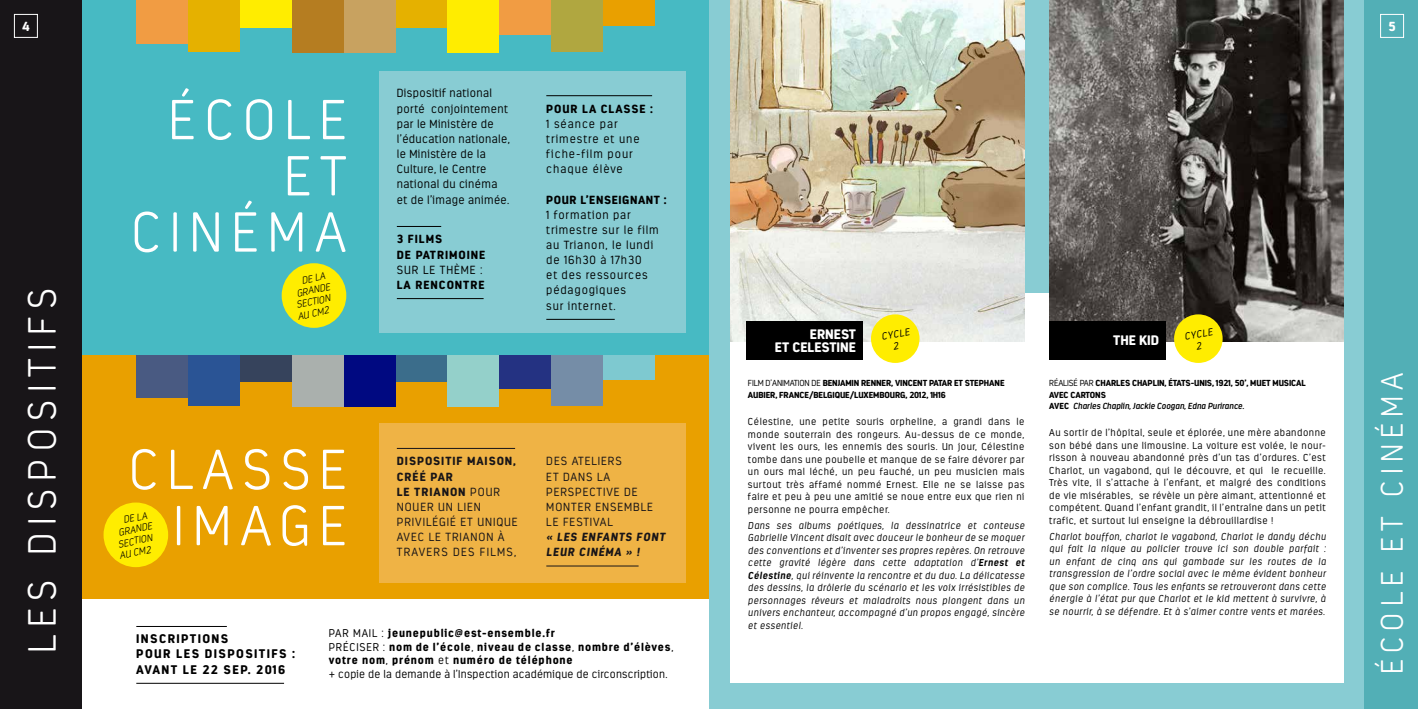
<style>
.page{position:relative;width:1418px;height:709px;background:#fff}
.page>*{position:absolute;margin:0;border:0;box-sizing:border-box;transform-origin:0 0}
.t1{font:200 56.12px/56.1px "Estandar Rounded";letter-spacing:.16em;color:#fff;text-align:right}
.t2{font:200 39.38px "Estandar Rounded";letter-spacing:.2em;color:#fff}
.t3{font:200 30.88px "Estandar Rounded";letter-spacing:.2em;color:#fff}
.t4{font:900 13.75px/13.8px "Estandar Rounded";color:#fff;text-align:right}
.t5{font:900 13.12px "Estandar Rounded";color:#fff}
.t6{font:900 12.5px/15.1px "Estandar Rounded";letter-spacing:.11em;color:#000}
.t7{font:300 11.75px/15.1px "Estandar Rounded";letter-spacing:.08em;color:#181518}
.t8{font:300 11.75px/15.1px "Estandar Rounded";letter-spacing:.03em;color:#000}
.t9{font:300 11.75px/15.1px "Estandar Rounded";letter-spacing:.06em;color:#000}
.t10{font:300 11.75px/15.1px "Estandar Rounded";letter-spacing:.08em;color:#000}
.t11{font:900 11.75px/15.1px "Estandar Rounded";letter-spacing:.08em;color:#000}
.t12{font:italic 900 11.75px/15.1px "Estandar Rounded";letter-spacing:.08em;color:#181518}
.t13{font:900 11.75px "Estandar Rounded";letter-spacing:.05em;color:#000}
.t14{font:900 11.25px/13.8px "Estandar Rounded";letter-spacing:.075em;color:#000}
.t15{font:italic 300 10px/12.5px "Estandar Rounded";letter-spacing:.05em;color:#000;text-align:justify}
.t16{font:300 10px/12.5px "Estandar Rounded";letter-spacing:.05em;color:#000;text-align:justify}
.t17{font:italic 300 10px/11.2px "Estandar Rounded";color:#000;text-align:center}
.t18{font:italic 200 9.88px "Estandar Rounded";color:#000}
.t19{font:900 8.75px/11.2px "Estandar Rounded";letter-spacing:-.01em;color:#000}
.s1{font-weight:900}
.s2{font-weight:300}
.s3{font-weight:700}
.s4{font-weight:600;font-style:italic}
</style>
<div class="page">
<div style="left:66px;top:354px;width:643px;height:255px;background:#e9a000"></div>
<div style="left:240px;top:330px;width:51px;height:52px;background:#36435c"></div>
<div style="left:395px;top:330px;width:52px;height:52px;background:#3b6d8b"></div>
<div style="left:291px;top:355px;width:52px;height:52px;background:#aab0ad"></div>
<div style="left:188px;top:354px;width:52px;height:52px;background:#2a5495"></div>
<div style="left:136px;top:345px;width:52px;height:52px;background:#495a82"></div>
<div style="left:551px;top:354px;width:52px;height:52px;background:#758da7"></div>
<div style="left:603px;top:328px;width:52px;height:52px;background:#7ec9d0"></div>
<div style="left:447px;top:355px;width:52px;height:52px;background:#94d0ca"></div>
<div style="left:343px;top:355px;width:52px;height:52px;background:#000981"></div>
<div style="left:499px;top:337px;width:52px;height:52px;background:#243282"></div>
<div style="left:1px;top:600px;width:708px;height:109px;background:#fff"></div>
<div style="left:709px;top:0;width:708px;height:709px;background:#88ccd3"></div>
<div style="left:41px;top:0;width:668px;height:354px;background:#47bac3"></div>
<div style="left:379px;top:71px;width:306px;height:262px;background:#88ccd3"></div>
<hr style="left:397px;top:226px;width:44px;height:1px;background:#000">
<hr style="left:397px;top:298px;width:86px;height:1px;background:#000">
<hr style="left:546px;top:95px;width:106px;height:1px;background:#000">
<hr style="left:546px;top:319px;width:68px;height:1px;background:#000">
<div style="left:103px;top:502px;width:65px;height:65px;background:#ffed00;border-radius:50%"></div>
<div style="left:1364px;top:0;width:53px;height:709px;background:#52afb6"></div>
<div style="left:730px;top:293px;width:613px;height:390px;background:#fff"></div>
<img style="left:730px;top:0;width:294px;height:341px">
<img style="left:1049px;top:0;width:294px;height:341px">
<div style="left:746px;top:321px;width:117px;height:39px;background:#000"></div>
<hr style="left:136px;top:626px;width:91px;height:1px;background:#000">
<hr style="left:136px;top:683px;width:148px;height:1px;background:#000">
<div style="left:871px;top:314px;width:48px;height:49px;background:#ffed00;border-radius:50%"></div>
<div style="left:1049px;top:321px;width:117px;height:39px;background:#000"></div>
<div style="left:1174px;top:314px;width:48px;height:49px;background:#ffed00;border-radius:50%"></div>
<div style="left:1380px;top:14px;width:23px;height:24px;border:1px solid #fff"></div>
<div style="left:0;top:0;width:82px;height:709px;background:#181518"></div>
<div style="left:14px;top:14px;width:24px;height:24px;border:1px solid #fff"></div>
<div style="left:240px;top:0;width:51px;height:27px;background:#ffed00"></div>
<div style="left:395px;top:0;width:52px;height:27px;background:#e5b100"></div>
<div style="left:291px;top:0;width:52px;height:52px;background:#b57d21"></div>
<div style="left:188px;top:0;width:52px;height:52px;background:#e5b100"></div>
<div style="left:136px;top:0;width:52px;height:43px;background:#f19c43"></div>
<div style="left:551px;top:0;width:52px;height:52px;background:#b0a740"></div>
<div style="left:603px;top:0;width:52px;height:25px;background:#e9a000"></div>
<div style="left:447px;top:0;width:52px;height:52px;background:#ffed00"></div>
<div style="left:343px;top:0;width:52px;height:52px;background:#c8a260"></div>
<div style="left:499px;top:0;width:52px;height:34px;background:#f19c43"></div>
<div style="left:379px;top:423px;width:306px;height:160px;background:#efb345"></div>
<hr style="left:397px;top:448px;width:118px;height:1px;background:#181518">
<hr style="left:546px;top:566px;width:92px;height:1px;background:#181518">
<div style="left:282px;top:263px;width:64px;height:65px;background:#ffed00;border-radius:50%"></div>
<h3 class="t5" style="left:22px;top:18px;width:9px">4</h3>
<h2 class="t2" style="left:20px;top:653px;width:366px;rotate:-90deg">LES DISPOSITIFS</h2>
<h1 class="t1" style="left:131px;top:92px;width:216px">ÉCOLE<br>ET<br>CINÉMA</h1>
<p class="t18" style="left:300px;top:275px;width:25px;rotate:-12deg">DE LA</p>
<p class="t18" style="left:295px;top:288px;width:36px;rotate:-12deg">GRANDE</p>
<p class="t18" style="left:295px;top:299px;width:36px;rotate:-12deg">SECTION</p>
<p class="t18" style="left:296px;top:311px;width:33px;rotate:-12deg">AU CM2</p>
<p class="t8" style="left:397px;top:86px;width:115px">Dispositif national porté conjointement par le Ministère de l’éducation nationale, le Ministère de la<br>Culture, le Centre national du cinéma et de l’image animée.</p>
<p class="t11" style="left:397px;top:232px;width:90px">3 FILMS<br>DE PATRIMOINE</p>
<p class="t10" style="left:397px;top:262px;width:87px">SUR LE THÈME :</p>
<p class="t11" style="left:397px;top:277px;width:89px">LA RENCONTRE</p>
<p class="t11" style="left:546px;top:101px;width:108px">POUR LA CLASSE :</p>
<p class="t10" style="left:546px;top:116px;width:95px">1 séance par trimestre et une fiche-film pour chaque élève</p>
<p class="t13" style="left:546px;top:192px;width:122px">POUR L’ENSEIGNANT :</p>
<p class="t9" style="left:546px;top:207px;width:114px">1 formation par trimestre sur le film au Trianon, le lundi de 16h30 à 17h30<br>et des ressources pédagogiques<br>sur internet.</p>
<h1 class="t1" style="left:129px;top:441px;width:219px">CLASSE<br>IMAGE</h1>
<p class="t18" style="left:122px;top:514px;width:25px;rotate:-12deg">DE LA</p>
<p class="t18" style="left:117px;top:527px;width:36px;rotate:-12deg">GRANDE</p>
<p class="t18" style="left:117px;top:539px;width:36px;rotate:-12deg">SECTION</p>
<p class="t18" style="left:118px;top:550px;width:33px;rotate:-12deg">AU CM2</p>
<p class="t7" style="left:397px;top:453px;width:122px"><span class="s1">DISPOSITIF MAISON,<br>CRÉÉ PAR<br>LE TRIANON</span> POUR<br>NOUER UN LIEN<br>PRIVILÉGIÉ ET UNIQUE<br>AVEC LE TRIANON À<br>TRAVERS DES FILMS,</p>
<p class="t7" style="left:546px;top:453px;width:108px">DES ATELIERS<br>ET DANS LA<br>PERSPECTIVE DE<br>MONTER ENSEMBLE<br>LE FESTIVAL</p>
<p class="t12" style="left:546px;top:529px;width:120px">« LES ENFANTS FONT<br>LEUR CINÉMA » !</p>
<p class="t6" style="left:136px;top:631px;width:160px">INSCRIPTIONS<br>POUR LES DISPOSITIFS :<br>AVANT LE 22 SEP. 2016</p>
<p class="t14" style="left:329px;top:626px;width:346px"><span class="s2">PAR MAIL :</span> jeunepublic@est-ensemble.fr<br><span class="s2">PRÉCISER :</span> nom de l’école<span class="s2">,</span> niveau de classe<span class="s2">,</span> nombre d’élèves<span class="s2">, </span>votre nom<span class="s2">,</span> prénom <span class="s2">et</span> numéro de téléphone<br><span class="s2">+ copie de la demande à l’Inspection académique de circonscription.</span></p>
<h3 class="t5" style="left:1388px;top:18px;width:9px">5</h3>
<h3 class="t4" style="left:775px;top:327px;width:83px">ERNEST<br>ET CELESTINE</h3>
<p class="t17" style="left:880px;top:331px;width:30px;rotate:-12deg">CYCLE<br>2</p>
<h3 class="t4" style="left:1113px;top:334px;width:47px">THE KID</h3>
<p class="t17" style="left:1183px;top:331px;width:30px;rotate:-12deg">CYCLE<br>2</p>
<p class="t19" style="left:748px;top:378px;width:258px"><span class="s2">FILM D’ANIMATION DE</span> BENJAMIN RENNER, VINCENT PATAR ET STEPHANE<br>AUBIER, FRANCE/BELGIQUE/LUXEMBOURG, 2012, 1H16</p>
<p class="t16" style="left:748px;top:415px;width:278px">Célestine, une petite souris orpheline, a grandi dans le monde souterrain des rongeurs. Au-dessus de ce monde, vivent les ours, les ennemis des souris. Un jour, Célestine tombe dans une poubelle et manque de se faire dévorer par un ours mal léché, un peu fauché, un peu musicien mais surtout très affamé nommé Ernest. Elle ne se laisse pas faire et peu à peu une amitié se noue entre eux que rien ni personne ne pourra empêcher.</p>
<p class="t15" style="left:748px;top:519px;width:278px">Dans ses albums poétiques, la dessinatrice et conteuse Gabrielle Vincent disait avec douceur le bonheur de se moquer des conventions et d’inventer ses propres repères. On retrouve cette gravité légère dans cette adaptation d’<span class="s3">Ernest et Célestine</span>, qui réinvente la rencontre et du duo. La délicatesse des dessins, la drôlerie du scénario et les voix irrésistibles de personnages rêveurs et maladroits nous plongent dans un univers enchanteur, accompagné d’un propos engagé, sincère et essentiel.</p>
<p class="t19" style="left:1049px;top:378px;width:258px"><span class="s2">RÉALISÉ PAR</span> CHARLES CHAPLIN, ÉTATS-UNIS, 1921, 50’, MUET MUSICAL<br>AVEC CARTONS<br>AVEC <span class="s4">Charles Chaplin, Jackie Coogan, Edna Purirance.</span></p>
<p class="t16" style="left:1049px;top:426px;width:278px">Au sortir de l’hôpital, seule et éplorée, une mère abandonne son bébé dans une limousine. La voiture est volée, le nour&shy;risson à nouveau abandonné près d’un tas d’ordures. C’est Charlot, un vagabond, qui le découvre, et qui le recueille.<br>Très vite, il s’attache à l’enfant, et malgré des conditions de vie misérables, se révèle un père aimant, attentionné et compétent. Quand l’enfant grandit, il l’entraîne dans un petit trafic, et surtout lui enseigne la débrouillardise !</p>
<p class="t15" style="left:1049px;top:530px;width:278px">Charlot bouffon, charlot le vagabond, Charlot le dandy déchu qui fait la nique au policier trouve ici son double parfait : un enfant de cinq ans qui gambade sur les routes de la transgression de l’ordre social avec le même évident bonheur que son complice. Tous les enfants se retrouveront dans cette énergie à l’état pur que Charlot et le kid mettent à survivre, à se nourrir, à se défendre. Et à s’aimer contre vents et marées.</p>
<h3 class="t3" style="left:1374px;top:674px;width:303px;rotate:-90deg">ÉCOLE ET CINÉMA</h3>
</div>
